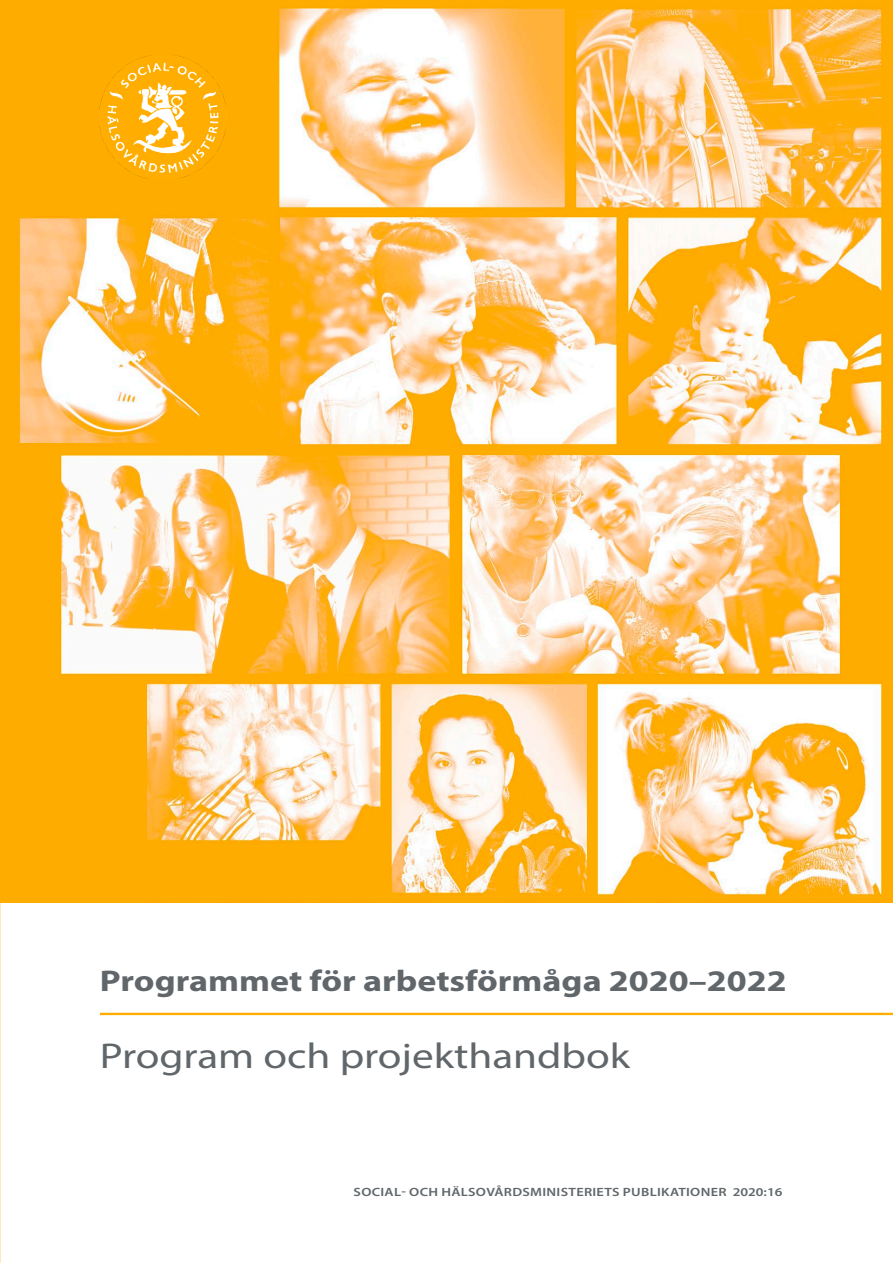
<style>
.page{position:relative;width:893px;height:1263px;background:#fff}
.page>*{position:absolute;margin:0;border:0;box-sizing:border-box;transform-origin:0 0}
.t1{font:36px "Myriad Pro";color:#60666a;scale:1.2 1}
.t2{font:700 30px "Myriad Pro";color:#60666a;scale:1.2 1}
.t3{font:600 12px "Myriad Pro";letter-spacing:.02em;color:#60666a;scale:1.2 1}
</style>
<div class="page">
<img style="left:0;top:0;width:893px;height:903px">
<img style="left:100px;top:54px;width:126px;height:124px">
<hr style="left:100px;top:1013px;width:793px;height:2px;background:#ffad00">
<p class="t2" style="left:100px;top:962px;width:574px">Programmet för arbetsförmåga 2020–2022</p>
<p class="t1" style="left:100px;top:1033px;width:443px">Program och projekthandbok</p>
<p class="t3" style="left:354px;top:1184px;width:359px">SOCIAL- OCH HÄLSOVÅRDSMINISTERIETS PUBLIKATIONER 2020:16</p>
</div>
